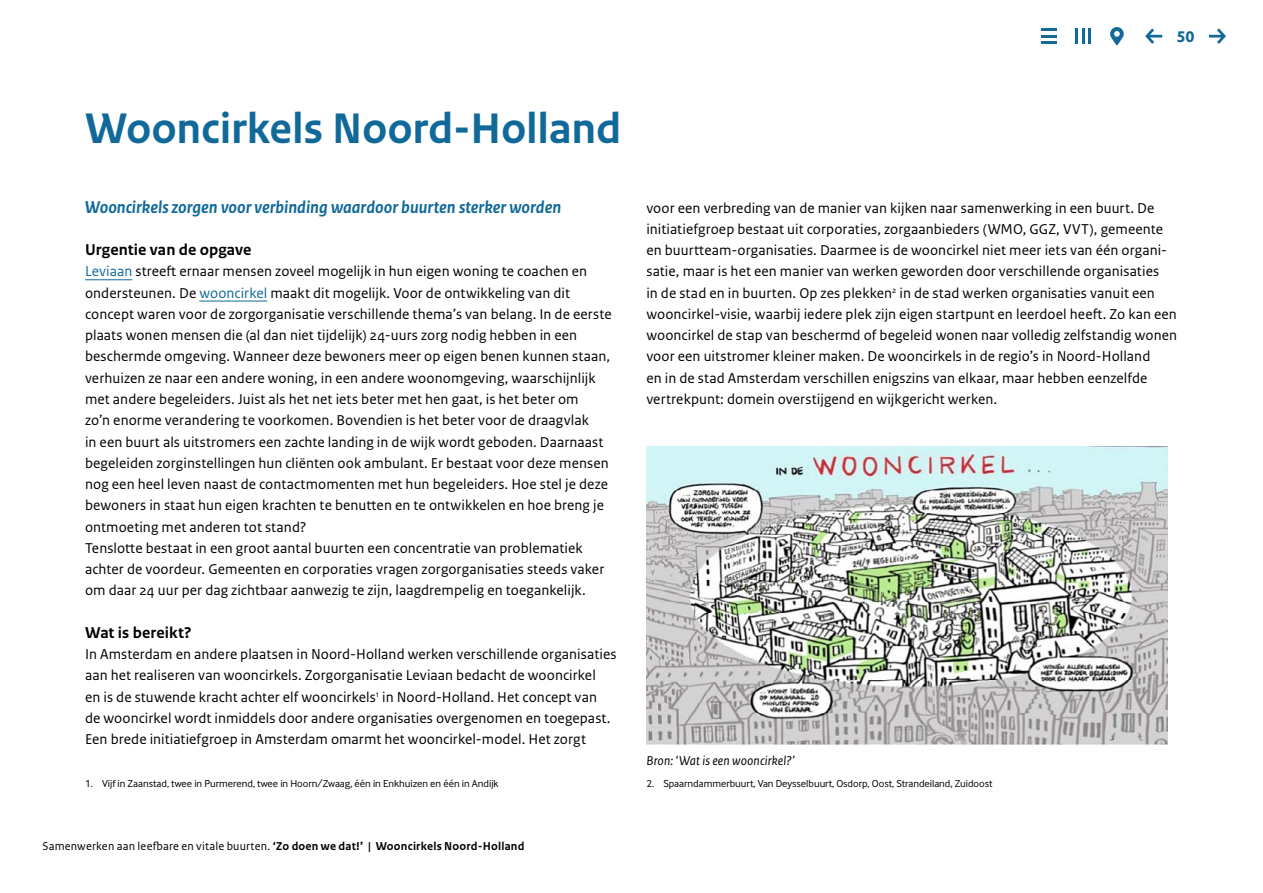
<style>
.page{position:relative;width:1263px;height:893px;background:#fff}
.page>*{position:absolute;margin:0;border:0;box-sizing:border-box;transform-origin:0 0}
.Hfdst_Bold{font:700 45px "Rijksoverheid Sans Text";letter-spacing:-.005em;color:#116999}
.Intro_Bold{font:italic 700 18px "Rijksoverheid Sans Text";color:#116999}
.subsubkopje{font:700 16.5px "Rijksoverheid Sans Text";letter-spacing:.005em;color:#000}
.Bodytekst{font:15px/21.3px "Rijksoverheid Sans Text";letter-spacing:.005em;color:#000}
.t1{font:700 15px "DTL Prokyon TOT";color:#116999}
.Bijschriften{font:italic 13.5px "Rijksoverheid Sans Text";letter-spacing:.01em;color:#000}
.t2{font:700 12px "Rijksoverheid Sans Text";letter-spacing:.015em;color:#000}
.Voetnoot{font:10.5px "Inter Face";color:#000}
.s1{color:#116999}
.s2{font-weight:400}
</style>
<div class="page">
<hr style="left:1041px;top:35px;width:16px;height:3px;background:#116999">
<hr style="left:1041px;top:41px;width:16px;height:3px;background:#116999">
<hr style="left:1041px;top:28px;width:16px;height:3px;background:#116999">
<svg style="left:1082px;top:28px;width:2px;height:16px"></svg>
<hr style="left:1088px;top:28px;width:3px;height:16px;background:#116999">
<hr style="left:1075px;top:28px;width:3px;height:16px;background:#116999">
<svg style="left:1110px;top:27px;width:14px;height:18px"></svg>
<hr style="left:85px;top:279px;width:47px;height:1px;background:#116999">
<hr style="left:199px;top:301px;width:68px;height:1px;background:#116999">
<svg style="left:1209px;top:28px;width:17px;height:16px"></svg>
<svg style="left:1145px;top:28px;width:17px;height:16px"></svg>
<img style="left:646px;top:446px;width:522px;height:298px">
<h1 class="Hfdst_Bold" style="left:85px;top:103px;width:538px">Wooncirkels Noord-Holland</h1>
<p class="Intro_Bold" style="left:85px;top:197px;width:478px">Wooncirkels zorgen voor verbinding waardoor buurten sterker worden</p>
<h3 class="subsubkopje" style="left:85px;top:240px;width:168px">Urgentie van de opgave</h3>
<p class="Bodytekst" style="left:85px;top:261px;width:528px"><span class="s1">Leviaan</span> streeft ernaar mensen zoveel mogelijk in hun eigen woning te coachen en ondersteunen. De <span class="s1">wooncirkel</span> maakt dit mogelijk. Voor de ontwikkeling van dit concept waren voor de zorgorganisatie verschillende thema’s van belang. In de eerste plaats wonen mensen die (al dan niet tijdelijk) 24-uurs zorg nodig hebben in een beschermde omgeving. Wanneer deze bewoners meer op eigen benen kunnen staan, verhuizen ze naar een andere woning, in een andere woonomgeving, waarschijnlijk met andere begeleiders. Juist als het net iets beter met hen gaat, is het beter om<br>zo’n enorme verandering te voorkomen. Bovendien is het beter voor de draagvlak<br>in een buurt als uitstromers een zachte landing in de wijk wordt geboden. Daarnaast begeleiden zorginstellingen hun cliënten ook ambulant. Er bestaat voor deze mensen nog een heel leven naast de contactmomenten met hun begeleiders. Hoe stel je deze bewoners in staat hun eigen krachten te benutten en te ontwikkelen en hoe breng je ontmoeting met anderen tot stand?</p>
<p class="Bodytekst" style="left:85px;top:537px;width:521px">Tenslotte bestaat in een groot aantal buurten een concentratie van problematiek achter de voordeur. Gemeenten en corporaties vragen zorgorganisaties steeds vaker om daar 24 uur per dag zichtbaar aanwezig te zijn, laagdrempelig en toegankelijk.</p>
<h3 class="subsubkopje" style="left:85px;top:623px;width:108px">Wat is bereikt?</h3>
<p class="Bodytekst" style="left:85px;top:644px;width:533px">In Amsterdam en andere plaatsen in Noord-Holland werken verschillende organisaties aan het realiseren van wooncirkels. Zorgorganisatie Leviaan bedacht de wooncirkel<br>en is de stuwende kracht achter elf wooncirkels<sup>1</sup> in Noord-Holland. Het concept van<br>de wooncirkel wordt inmiddels door andere organisaties overgenomen en toegepast.<br>Een brede initiatiefgroep in Amsterdam omarmt het wooncirkel-model. Het zorgt</p>
<p class="Voetnoot" style="left:85px;top:777px;width:415px">1. Vijf in Zaanstad, twee in Purmerend, twee in Hoorn/Zwaag, één in Enkhuizen en één in Andijk</p>
<p class="t2" style="left:43px;top:840px;width:483px"><span class="s2">Samenwerken aan leefbare en vitale buurten.</span> ‘Zo doen we dat!’ | Wooncirkels Noord-Holland</p>
<p class="t1" style="left:1176px;top:27px;width:20px">50</p>
<p class="Bodytekst" style="left:646px;top:197px;width:532px">voor een verbreding van de manier van kijken naar samenwerking in een buurt. De initiatiefgroep bestaat uit corporaties, zorgaanbieders (WMO, GGZ, VVT), gemeente en buurtteam-organisaties. Daarmee is de wooncirkel niet meer iets van één organi&shy;satie, maar is het een manier van werken geworden door verschillende organisaties<br>in de stad en in buurten. Op zes plekken<sup>2</sup> in de stad werken organisaties vanuit een wooncirkel-visie, waarbij iedere plek zijn eigen startpunt en leerdoel heeft. Zo kan een wooncirkel de stap van beschermd of begeleid wonen naar volledig zelfstandig wonen voor een uitstromer kleiner maken. De wooncirkels in de regio’s in Noord-Holland<br>en in de stad Amsterdam verschillen enigszins van elkaar, maar hebben eenzelfde vertrekpunt: domein overstijgend en wijkgericht werken.</p>
<p class="Bijschriften" style="left:646px;top:753px;width:150px">Bron: ‘Wat is een wooncirkel?’</p>
<p class="Voetnoot" style="left:646px;top:777px;width:348px">2. Spaarndammerbuurt, Van Deysselbuurt, Osdorp, Oost, Strandeiland, Zuidoost</p>
</div>
